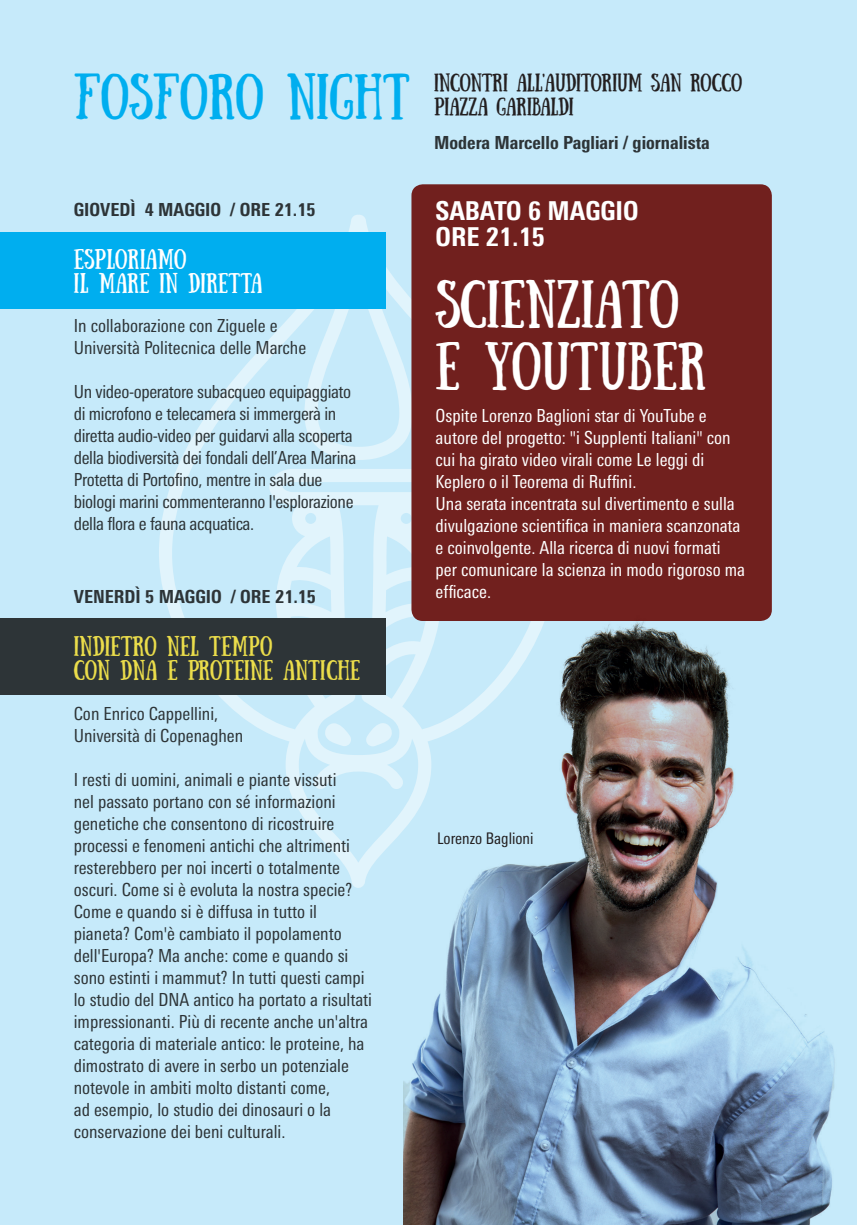
<style>
.page{position:relative;width:857px;height:1225px;background:#fff}
.page>*{position:absolute;margin:0;border:0;box-sizing:border-box;transform-origin:0 0}
.t1{font:48px/62px "Sunday";color:#fff}
.t2{font:46px "Sunday";color:#00aeef}
.t3{font:800 condensed 26px/26px "Linotype Univers";color:#fff}
.t4{font:20px/24px "Sunday";color:#ebdd4b}
.t5{font:20px/24px "Sunday";color:#fff}
.t6{font:condensed 18px/22px "Linotype Univers";color:#2d3437}
.t7{font:condensed 18px/22px "Linotype Univers";color:#fff}
.t8{font:condensed 18px/22px "Linotype Univers";letter-spacing:-.02em;color:#2d3437}
.t9{font:800 condensed 18px "Linotype Univers";color:#2d3437}
.t10{font:18px/24px "Sunday";letter-spacing:-.02em;color:#231f20}
.t11{font:condensed 16px "Linotype Univers";color:#231f20}
</style>
<div class="page">
<div style="left:0;top:0;width:856px;height:1225px;background:#c6eafa"></div>
<svg style="left:154px;top:215px;width:257px;height:673px"></svg>
<svg style="left:365px;top:723px;width:27px;height:23px"></svg>
<div style="left:411px;top:184px;width:360px;height:437px;background:#71201e;border-radius:11px"></div>
<div style="left:0;top:617px;width:386px;height:77px;background:#2d3437"></div>
<div style="left:0;top:232px;width:386px;height:77px;background:#00aeef"></div>
<img style="left:403px;top:581px;width:432px;height:644px">
<h2 class="t2" style="left:74px;top:65px;width:338px">FOSFORO NIGHT</h2>
<p class="t10" style="left:434px;top:69px;width:309px">INCONTRI ALL'AUDITORIUM SAN ROCCO<br>PIAZZA GARIBALDI</p>
<p class="t9" style="left:74px;top:199px;width:243px">GIOVEDÌ 4 MAGGIO / ORE 21.15</p>
<p class="t5" style="left:74px;top:245px;width:190px">ESPLORIAMO<br>IL MARE IN DIRETTA</p>
<p class="t6" style="left:74px;top:315px;width:234px">In collaborazione con Ziguele e<br>Università Politecnica delle Marche</p>
<p class="t8" style="left:74px;top:381px;width:284px">Un video-operatore subacqueo equipaggiato di microfono e telecamera si immergerà in diretta audio-video per guidarvi alla scoperta della biodiversità dei fondali dell’Area Marina Protetta di Portofino, mentre in sala due biologi marini commenteranno l'esplorazione della flora e fauna acquatica.</p>
<p class="t9" style="left:74px;top:586px;width:243px">VENERDÌ 5 MAGGIO / ORE 21.15</p>
<p class="t4" style="left:74px;top:632px;width:288px">INDIETRO NEL TEMPO<br>CON DNA E PROTEINE ANTICHE</p>
<p class="t6" style="left:74px;top:702px;width:171px">Con Enrico Cappellini,<br>Università di Copenaghen</p>
<p class="t6" style="left:74px;top:768px;width:299px">I resti di uomini, animali e piante vissuti<br>nel passato portano con sé informazioni genetiche che consentono di ricostruire processi e fenomeni antichi che altrimenti resterebbero per noi incerti o totalmente oscuri. Come si è evoluta la nostra specie?<br>Come e quando si è diffusa in tutto il pianeta? Com'è cambiato il popolamento dell'Europa? Ma anche: come e quando si sono estinti i mammut? In tutti questi campi lo studio del DNA antico ha portato a risultati impressionanti. Più di recente anche un'altra categoria di materiale antico: le proteine, ha dimostrato di avere in serbo un potenziale notevole in ambiti molto distanti come,<br>ad esempio, lo studio dei dinosauri o la conservazione dei beni culturali.</p>
<p class="t9" style="left:434px;top:131px;width:277px">Modera Marcello Pagliari / giornalista</p>
<h3 class="t3" style="left:435px;top:198px;width:204px">SABATO 6 MAGGIO<br>ORE 21.15</h3>
<h1 class="t1" style="left:435px;top:268px;width:272px">SCIENZIATO<br>E YOUTUBER</h1>
<p class="t7" style="left:435px;top:405px;width:311px">Ospite Lorenzo Baglioni star di YouTube e autore del progetto: "i Supplenti Italiani" con cui ha girato video virali come Le leggi di Keplero o il Teorema di Ruffini.<br>Una serata incentrata sul divertimento e sulla divulgazione scientifica in maniera scanzonata e coinvolgente. Alla ricerca di nuovi formati per comunicare la scienza in modo rigoroso ma efficace.</p>
<p class="t11" style="left:437px;top:828px;width:98px">Lorenzo Baglioni</p>
</div>
